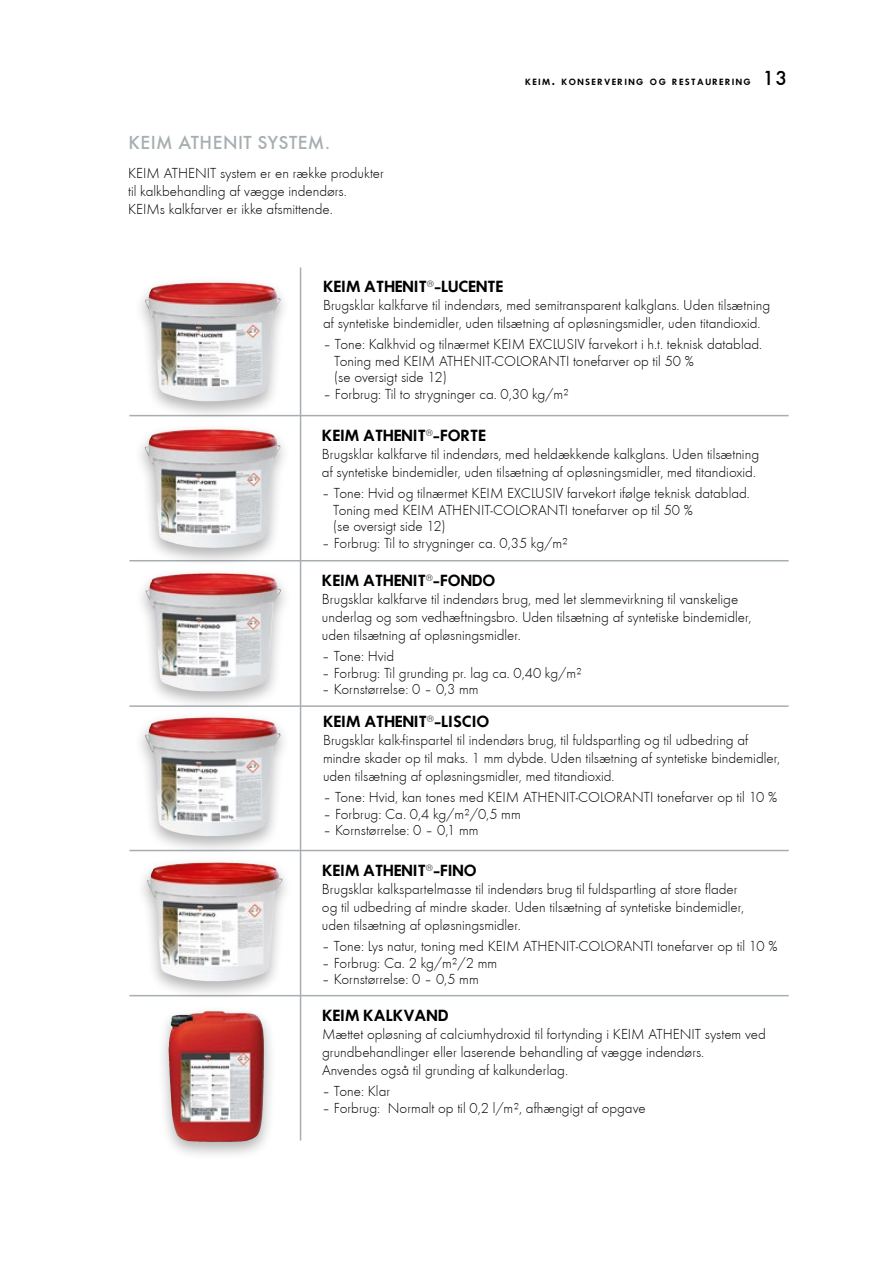
<style>
.page{position:relative;width:893px;height:1263px;background:#fff}
.page>*{position:absolute;margin:0;border:0;box-sizing:border-box;transform-origin:0 0}
.t1{font:19.5px "Futura T Medium";letter-spacing:.02em;color:#a7aeb1}
.t2{font:15px/18px "Futura T Light";color:#000}
.t3{font:15px "Futura ICG Demi";color:#000}
.t4{font:8.4px "Futura ICG Demi";letter-spacing:.17em;color:#000}
.s1{font-size:12px}
.s2{font-family:"Futura T Medium";font-size:21px}
</style>
<div class="page">
<hr style="left:300px;top:267px;width:1px;height:873px;background:#a7aeb1">
<hr style="left:129px;top:560px;width:660px;height:1px;background:#a7aeb1">
<hr style="left:129px;top:415px;width:660px;height:1px;background:#a7aeb1">
<hr style="left:129px;top:995px;width:660px;height:1px;background:#a7aeb1">
<hr style="left:129px;top:850px;width:660px;height:1px;background:#a7aeb1">
<hr style="left:129px;top:705px;width:660px;height:2px;background:#a7aeb1">
<div style="left:156px;top:1004px;width:121px;height:157px;background:#000;opacity:.3"></div>
<img style="left:168px;top:1011px;width:86px;height:131px">
<div style="left:135px;top:856px;width:160px;height:144px;background:#000;opacity:.3"></div>
<img style="left:147px;top:862px;width:136px;height:120px">
<div style="left:133px;top:711px;width:160px;height:144px;background:#000;opacity:.3"></div>
<img style="left:145px;top:717px;width:136px;height:120px">
<div style="left:133px;top:423px;width:160px;height:144px;background:#000;opacity:.3"></div>
<img style="left:144px;top:429px;width:137px;height:119px">
<div style="left:134px;top:567px;width:159px;height:144px;background:#000;opacity:.3"></div>
<img style="left:145px;top:573px;width:137px;height:118px">
<div style="left:133px;top:276px;width:160px;height:144px;background:#000;opacity:.3"></div>
<img style="left:145px;top:282px;width:136px;height:120px">
<h1 class="t1" style="left:129px;top:131px;width:203px">KEIM ATHENIT SYSTEM.</h1>
<p class="t2" style="left:128px;top:164px;width:257px">KEIM ATHENIT system er en række produkter til kalkbehandling af vægge indendørs.<br>KEIMs kalkfarver er ikke afsmittende.</p>
<p class="t4" style="left:525px;top:77px;width:264px">KEIM<span class="s1">.</span> KONSERVERING OG RESTAURERING <span class="s2">13</span></p>
<p class="t3" style="left:323px;top:276px;width:182px">KEIM ATHENIT<sup>®</sup>-LUCENTE</p>
<p class="t2" style="left:323px;top:296px;width:449px">Brugsklar kalkfarve til indendørs, med semitransparent kalkglans. Uden tilsætning af syntetiske bindemidler, uden tilsætning af opløsningsmidler, uden titandioxid.</p>
<p class="t2" style="left:334px;top:336px;width:429px;line-height:16.5px;text-indent:-11px">– Tone: Kalkhvid og tilnærmet KEIM EXCLUSIV farvekort i h.t. teknisk datablad.<br>Toning med KEIM ATHENIT-COLORANTI tonefarver op til 50 %<br>(se oversigt side 12)</p>
<p class="t2" style="left:323px;top:385px;width:247px">– Forbrug: Til to strygninger ca. 0,30 kg/m²</p>
<p class="t3" style="left:322px;top:426px;width:165px">KEIM ATHENIT<sup>®</sup>-FORTE</p>
<p class="t2" style="left:322px;top:445px;width:439px">Brugsklar kalkfarve til indendørs, med heldækkende kalkglans. Uden tilsætning af syntetiske bindemidler, uden tilsætning af opløsningsmidler, med titandioxid.</p>
<p class="t2" style="left:333px;top:485px;width:418px;line-height:16.5px;text-indent:-11px">– Tone: Hvid og tilnærmet KEIM EXCLUSIV farvekort ifølge teknisk datablad.<br>Toning med KEIM ATHENIT-COLORANTI tonefarver op til 50 %<br>(se oversigt side 12)</p>
<p class="t2" style="left:322px;top:534px;width:247px">– Forbrug: Til to strygninger ca. 0,35 kg/m²</p>
<p class="t3" style="left:322px;top:570px;width:175px">KEIM ATHENIT<sup>®</sup>-FONDO</p>
<p class="t2" style="left:322px;top:590px;width:431px">Brugsklar kalkfarve til indendørs brug, med let slemmevirkning til vanskelige underlag og som vedhæftningsbro. Uden tilsætning af syntetiske bindemidler, uden tilsætning af opløsningsmidler.</p>
<p class="t2" style="left:322px;top:647px;width:74px">– Tone: Hvid</p>
<p class="t2" style="left:322px;top:664px;width:261px">– Forbrug: Til grunding pr. lag ca. 0,40 kg/m²</p>
<p class="t2" style="left:322px;top:680px;width:158px">– Kornstørrelse: 0 – 0,3 mm</p>
<p class="t3" style="left:323px;top:711px;width:168px">KEIM ATHENIT<sup>®</sup>-LISCIO</p>
<p class="t2" style="left:323px;top:731px;width:459px">Brugsklar kalk-finspartel til indendørs brug, til fuldspartling og til udbedring af mindre skader op til maks. 1 mm dybde. Uden tilsætning af syntetiske bindemidler, uden tilsætning af opløsningsmidler, med titandioxid.</p>
<p class="t2" style="left:323px;top:788px;width:456px">– Tone: Hvid, kan tones med KEIM ATHENIT-COLORANTI tonefarver op til 10 %</p>
<p class="t2" style="left:323px;top:805px;width:199px">– Forbrug: Ca. 0,4 kg/m²/0,5 mm</p>
<p class="t2" style="left:323px;top:821px;width:157px">– Kornstørrelse: 0 – 0,1 mm</p>
<p class="t3" style="left:322px;top:860px;width:156px">KEIM ATHENIT<sup>®</sup>-FINO</p>
<p class="t2" style="left:322px;top:880px;width:424px">Brugsklar kalkspartelmasse til indendørs brug til fuldspartling af store flader og til udbedring af mindre skader. Uden tilsætning af syntetiske bindemidler, uden tilsætning af opløsningsmidler.</p>
<p class="t2" style="left:322px;top:937px;width:457px">– Tone: Lys natur, toning med KEIM ATHENIT-COLORANTI tonefarver op til 10 %</p>
<p class="t2" style="left:322px;top:954px;width:177px">– Forbrug: Ca. 2 kg/m²/2 mm</p>
<p class="t2" style="left:322px;top:970px;width:158px">– Kornstørrelse: 0 – 0,5 mm</p>
<p class="t3" style="left:322px;top:1005px;width:128px">KEIM KALKVAND</p>
<p class="t2" style="left:322px;top:1025px;width:445px">Mættet opløsning af calciumhydroxid til fortynding i KEIM ATHENIT system ved grundbehandlinger eller laserende behandling af vægge indendørs.<br>Anvendes også til grunding af kalkunderlag.</p>
<p class="t2" style="left:322px;top:1082px;width:70px">– Tone: Klar</p>
<p class="t2" style="left:322px;top:1099px;width:325px">– Forbrug: Normalt op til 0,2 l/m², afhængigt af opgave</p>
</div>
